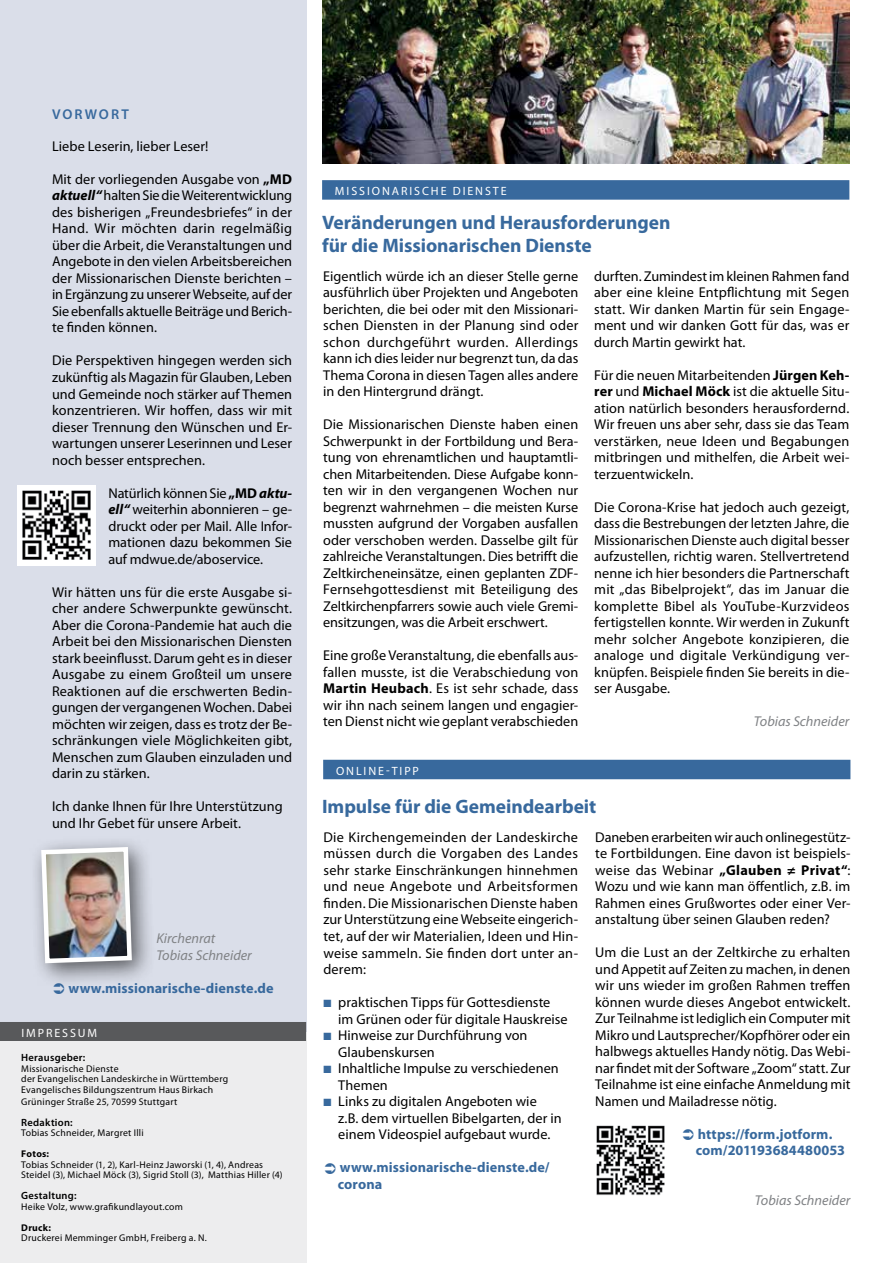
<style>
.page{position:relative;width:893px;height:1263px;background:#fff}
.page>*{position:absolute;margin:0;border:0;box-sizing:border-box;transform-origin:0 0}
.t1{font:700 19.5px/22.5px "Myriad Pro";letter-spacing:-.005em;color:#38699d}
.t2{font:14.25px/16.5px "Myriad Pro";letter-spacing:.005em;color:#000;text-align:justify}
.t3{font:700 14.25px/16.5px "Myriad Pro";letter-spacing:.005em;color:#38699d}
.t4{font:italic 14.25px/16.5px "Myriad Pro";color:#808285}
.t5{font:600 14.25px "Myriad Pro";letter-spacing:.145em;color:#38699d}
.t6{font:12px "Myriad Pro";letter-spacing:.16em;color:#fff}
.t7{font:600 10.5px "Myriad Pro";letter-spacing:.025em;color:#000}
.t8{font:9.75px/10.5px "Myriad Pro";letter-spacing:.025em;color:#000}
.t9{font:700 9.75px "Myriad Pro";letter-spacing:.03em;color:#000}
.s1{font-weight:700}
.s2{font-weight:700;font-style:italic}
.s3{color:#38699d}
</style>
<div class="page">
<div style="left:322px;top:180px;width:527px;height:20px;background:#38699d"></div>
<div style="left:323px;top:760px;width:527px;height:19px;background:#38699d"></div>
<div style="left:0;top:0;width:306px;height:1031px;background:#dadee9"></div>
<img style="left:17px;top:486px;width:79px;height:78px">
<div style="left:29px;top:835px;width:127px;height:152px;background:#000;opacity:.6"></div>
<img style="left:39px;top:845px;width:95px;height:120px">
<img style="left:322px;top:0;width:527px;height:163px">
<img style="left:596px;top:1125px;width:69px;height:70px">
<div style="left:0;top:1022px;width:306px;height:19px;background:#58595b"></div>
<div style="left:0;top:1041px;width:306px;height:222px;background:#ededee"></div>
<svg style="left:54px;top:983px;width:10px;height:4px"></svg>
<p class="t5" style="left:52px;top:106px;width:78px">VORWORT</p>
<p class="t2" style="left:52px;top:138px;width:158px">Liebe Leserin, lieber Leser!</p>
<p class="t2" style="left:52px;top:171px;width:242px">Mit der vorliegenden Ausgabe von <span class="s1">„MD </span><span class="s2">aktuell“</span> halten Sie die Weiterentwicklung des bisherigen „Freundesbriefes“ in der Hand. Wir möchten darin regelmäßig über die Arbeit, die Veranstaltungen und Angebote in den vielen Arbeitsbereichen der Missionarischen Dienste berichten – in Ergänzung zu unserer Webseite, auf der Sie ebenfalls aktuelle Beiträge und Berich&shy;te finden können.</p>
<p class="t2" style="left:52px;top:352px;width:242px">Die Perspektiven hingegen werden sich zukünftig als Magazin für Glauben, Leben und Gemeinde noch stärker auf Themen konzentrieren. Wir hoffen, dass wir mit dieser Trennung den Wünschen und Er&shy;wartungen unserer Leserinnen und Leser noch besser entsprechen.</p>
<p class="t2" style="left:108px;top:484px;width:185px">Natürlich können Sie <span class="s1">„MD</span><span class="s2">aktu&shy;ell“</span> weiterhin abonnieren – ge&shy;druckt oder per Mail. Alle Infor&shy;mationen dazu bekommen Sie auf mdwue.de/aboservice.</p>
<p class="t2" style="left:52px;top:583px;width:242px">Wir hätten uns für die erste Ausgabe si&shy;cher andere Schwerpunkte gewünscht.<br>Aber die Corona-Pandemie hat auch die Arbeit bei den Missionarischen Diensten stark beeinflusst. Darum geht es in dieser Ausgabe zu einem Großteil um unsere Reaktionen auf die erschwerten Bedin&shy;gungen der vergangenen Wochen. Dabei möchten wir zeigen, dass es trotz der Be&shy;schränkungen viele Möglichkeiten gibt, Menschen zum Glauben einzuladen und darin zu stärken.</p>
<p class="t2" style="left:52px;top:798px;width:232px">Ich danke Ihnen für Ihre Unterstützung und Ihr Gebet für unsere Arbeit.</p>
<p class="t4" style="left:156px;top:930px;width:97px">Kirchenrat<br>Tobias Schneider</p>
<p class="t3" style="left:68px;top:979px;width:207px">www.missionarische-dienste.de</p>
<p class="t6" style="left:21px;top:1026px;width:77px">IMPRESSUM</p>
<p class="t7" style="left:21px;top:1051px;width:66px">Herausgeber:</p>
<p class="t8" style="left:21px;top:1063px;width:208px">Missionarische Dienste<br>der Evangelischen Landeskirche in Württemberg<br>Evangelisches Bildungszentrum Haus Birkach</p>
<p class="t8" style="left:21px;top:1096px;width:158px">Grüninger Straße 25, 70599 Stuttgart</p>
<p class="t7" style="left:21px;top:1115px;width:53px">Redaktion:</p>
<p class="t8" style="left:21px;top:1127px;width:124px">Tobias Schneider, Margret Illi</p>
<p class="t9" style="left:21px;top:1147px;width:29px">Fotos:</p>
<p class="t8" style="left:21px;top:1159px;width:263px">Tobias Schneider (1, 2), Karl-Heinz Jaworski (1, 4), Andreas<br>Steidel (3), Michael Möck (3), Sigrid Stoll (3), Matthias Hiller (4)</p>
<p class="t7" style="left:21px;top:1189px;width:57px">Gestaltung:</p>
<p class="t8" style="left:21px;top:1201px;width:163px">Heike Volz, www.grafikundlayout.com</p>
<p class="t9" style="left:21px;top:1221px;width:31px">Druck:</p>
<p class="t8" style="left:21px;top:1232px;width:187px">Druckerei Memminger GmbH, Freiberg a. N.</p>
<p class="t6" style="left:335px;top:184px;width:173px">MISSIONARISCHE DIENSTE</p>
<h1 class="t1" style="left:322px;top:211px;width:350px">Veränderungen und Herausforderungen für die Missionarischen Dienste</h1>
<p class="t2" style="left:323px;top:267px;width:257px">Eigentlich würde ich an dieser Stelle gerne ausführlich über Projekten und Angeboten berichten, die bei oder mit den Missionari&shy;schen Diensten in der Planung sind oder schon durchgeführt wurden. Allerdings kann ich dies leider nur begrenzt tun, da das Thema Corona in diesen Tagen alles andere in den Hintergrund drängt.</p>
<p class="t2" style="left:323px;top:416px;width:257px">Die Missionarischen Dienste haben einen Schwerpunkt in der Fortbildung und Bera&shy;tung von ehrenamtlichen und hauptamtli&shy;chen Mitarbeitenden. Diese Aufgabe konn&shy;ten wir in den vergangenen Wochen nur begrenzt wahrnehmen – die meisten Kurse mussten aufgrund der Vorgaben ausfallen oder verschoben werden. Dasselbe gilt für zahlreiche Veranstaltungen. Dies betrifft die Zeltkircheneinsätze, einen geplanten ZDF-Fernsehgottesdienst mit Beteiligung des Zeltkirchenpfarrers sowie auch viele Gremi&shy;ensitzungen, was die Arbeit erschwert.</p>
<p class="t2" style="left:323px;top:647px;width:257px">Eine große Veranstaltung, die ebenfalls aus&shy;fallen musste, ist die Verabschiedung von <span class="s1">Martin Heubach</span>. Es ist sehr schade, dass wir ihn nach seinem langen und engagier&shy;ten Dienst nicht wie geplant verabschieden</p>
<p class="t6" style="left:336px;top:763px;width:84px">ONLINE-TIPP</p>
<p class="t2" style="left:594px;top:267px;width:257px">durften. Zumindest im kleinen Rahmen fand aber eine kleine Entpflichtung mit Segen statt. Wir danken Martin für sein Engage&shy;ment und wir danken Gott für das, was er durch Martin gewirkt hat.</p>
<p class="t2" style="left:594px;top:366px;width:257px">Für die neuen Mitarbeitenden <span class="s1">Jürgen Keh&shy;rer</span> und <span class="s1">Michael Möck</span> ist die aktuelle Situ&shy;ation natürlich besonders herausfordernd.<br>Wir freuen uns aber sehr, dass sie das Team verstärken, neue Ideen und Begabungen mitbringen und mithelfen, die Arbeit wei&shy;terzuentwickeln.</p>
<p class="t2" style="left:594px;top:498px;width:257px">Die Corona-Krise hat jedoch auch gezeigt, dass die Bestrebungen der letzten Jahre, die Missionarischen Dienste auch digital besser aufzustellen, richtig waren. Stellvertretend nenne ich hier besonders die Partnerschaft mit „das Bibelprojekt“, das im Januar die komplette Bibel als YouTube-Kurzvideos fertigstellen konnte. Wir werden in Zukunft mehr solcher Angebote konzipieren, die analoge und digitale Verkündigung ver&shy;knüpfen. Beispiele finden Sie bereits in die&shy;ser Ausgabe.</p>
<p class="t4" style="left:754px;top:713px;width:97px">Tobias Schneider</p>
<h1 class="t1" style="left:322px;top:794px;width:276px">Impulse für die Gemeindearbeit</h1>
<p class="t2" style="left:595px;top:828px;width:257px">Daneben erarbeiten wir auch onlinegestütz&shy;te Fortbildungen. Eine davon ist beispiels&shy;weise das Webinar <span class="s1">„Glauben ≠ Privat“</span>:<br>Wozu und wie kann man öffentlich, z.B. im Rahmen eines Grußwortes oder einer Ver&shy;anstaltung über seinen Glauben reden?</p>
<p class="t2" style="left:595px;top:944px;width:257px">Um die Lust an der Zeltkirche zu erhalten und Appetit auf Zeiten zu machen, in denen wir uns wieder im großen Rahmen treffen können wurde dieses Angebot entwickelt.<br>Zur Teilnahme ist lediglich ein Computer mit Mikro und Lautsprecher/Kopfhörer oder ein halbwegs aktuelles Handy nötig. Das Webi&shy;nar findet mit der Software „Zoom“ statt. Zur Teilnahme ist eine einfache Anmeldung mit Namen und Mailadresse nötig.</p>
<p class="t3" style="left:696px;top:1125px;width:151px">https://form.jotform. com/201193684480053</p>
<p class="t4" style="left:755px;top:1191px;width:97px">Tobias Schneider</p>
<p class="t2" style="left:323px;top:829px;width:256px">Die Kirchengemeinden der Landeskirche müssen durch die Vorgaben des Landes sehr starke Einschränkungen hinnehmen und neue Angebote und Arbeitsformen finden. Die Missionarischen Dienste haben zur Unterstützung eine Webseite eingerich&shy;tet, auf der wir Materialien, Ideen und Hin&shy;weise sammeln. Sie finden dort unter an&shy;derem:</p>
<p class="t2" style="left:338px;top:994px;width:231px;text-indent:-15px"><span class="s3">■</span> praktischen Tipps für Gottesdienste im Grünen oder für digitale Hauskreise</p>
<p class="t2" style="left:338px;top:1027px;width:191px;text-indent:-15px"><span class="s3">■</span> Hinweise zur Durchführung von<br>Glaubenskursen</p>
<p class="t2" style="left:338px;top:1060px;width:222px;text-indent:-15px"><span class="s3">■</span> Inhaltliche Impulse zu verschiedenen<br>Themen</p>
<p class="t2" style="left:338px;top:1093px;width:225px;text-align:left;text-indent:-15px"><span class="s3">■</span> Links zu digitalen Angeboten wie<br>z.B. dem virtuellen Bibelgarten, der in einem Videospiel aufgebaut wurde.</p>
<p class="t3" style="left:338px;top:1158px;width:213px">www.missionarische-dienste.de/ corona</p>
</div>
